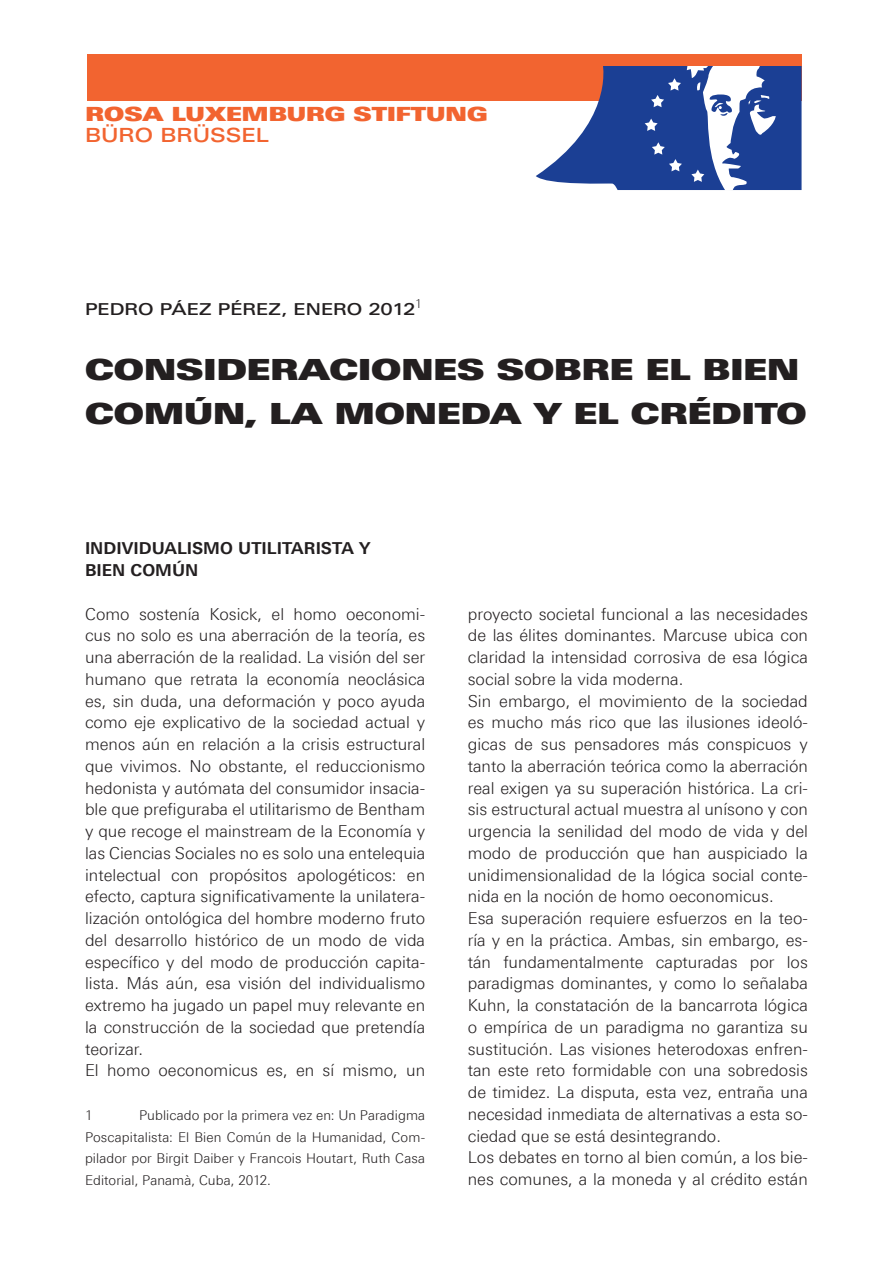
<style>
.page{position:relative;width:893px;height:1263px;background:#fff}
.page>*{position:absolute;margin:0;border:0;box-sizing:border-box;transform-origin:0 0}
.t1{font:29.25px/43.5px "Linotype Univers 940 Ex X Black";color:#231f20}
.t2{font:19.5px "Linotype Univers 940 Ex X Black";color:#f26430}
.t3{font:500 19.5px "Linotype Univers 540 Ex";color:#f26430}
.t4{font:300 16.5px/21.8px "Linotype Univers 330";color:#231f20}
.t5{font:700 16.5px/21.8px "Linotype Univers 630";color:#231f20}
.t6{font:500 16.5px "Linotype Univers 540 Ex";letter-spacing:-.005em;color:#231f20}
.t7{font:300 13.5px/21.8px "Linotype Univers 330";letter-spacing:.005em;color:#231f20;text-align:justify}
</style>
<div class="page">
<div style="left:87px;top:54px;width:714px;height:47px;background:#f26430"></div>
<svg style="left:536px;top:66px;width:265px;height:124px"></svg>
<p class="t2" style="left:86px;top:102px;width:404px">ROSA LUXEMBURG STIFTUNG</p>
<p class="t3" style="left:85px;top:124px;width:186px">BÜRO BRÜSSEL</p>
<p class="t6" style="left:85px;top:299px;width:250px">PEDRO PÁEZ PÉREZ, ENERO</p>
<p class="t6" style="left:368px;top:299px;width:55px">2012<sup>1</sup></p>
<h1 class="t1" style="left:85px;top:348px;width:723px">CONSIDERACIONES SOBRE EL BIEN<br>COMÚN, LA MONEDA Y EL CRÉDITO</h1>
<p class="t5" style="left:85px;top:537px;width:287px">INDIVIDUALISMO UTILITARISTA Y<br>BIEN COMÚN</p>
<p class="t4" style="left:85px;top:603px;width:342px">Como sostenía Kosick, el homo oeconomi&shy;cus no solo es una aberración de la teoría, es una aberración de la realidad. La visión del ser humano que retrata la economía neoclásica es, sin duda, una deformación y poco ayuda como eje explicativo de la sociedad actual y menos aún en relación a la crisis estructural que vivimos. No obstante, el reduccionismo hedonista y autómata del consumidor insacia&shy;ble que prefiguraba el utilitarismo de Bentham y que recoge el mainstream de la Economía y las Ciencias Sociales no es solo una entelequia intelectual con propósitos apologéticos: en efecto, captura significativamente la unilatera&shy;lización ontológica del hombre moderno fruto del desarrollo histórico de un modo de vida específico y del modo de producción capita&shy;lista. Más aún, esa visión del individualismo extremo ha jugado un papel muy relevante en la construcción de la sociedad que pretendía teorizar.<br>El homo oeconomicus es, en sí mismo, un</p>
<p class="t4" style="left:468px;top:603px;width:342px">proyecto societal funcional a las necesidades de las élites dominantes. Marcuse ubica con claridad la intensidad corrosiva de esa lógica social sobre la vida moderna.<br>Sin embargo, el movimiento de la sociedad es mucho más rico que las ilusiones ideoló&shy;gicas de sus pensadores más conspicuos y tanto la aberración teórica como la aberración real exigen ya su superación histórica. La cri&shy;sis estructural actual muestra al unísono y con urgencia la senilidad del modo de vida y del modo de producción que han auspiciado la unidimensionalidad de la lógica social conte&shy;nida en la noción de homo oeconomicus.<br>Esa superación requiere esfuerzos en la teo&shy;ría y en la práctica. Ambas, sin embargo, es&shy;tán fundamentalmente capturadas por los paradigmas dominantes, y como lo señalaba Kuhn, la constatación de la bancarrota lógica o empírica de un paradigma no garantiza su sustitución. Las visiones heterodoxas enfren&shy;tan este reto formidable con una sobredosis de timidez. La disputa, esta vez, entraña una necesidad inmediata de alternativas a esta so&shy;ciedad que se está desintegrando.<br>Los debates en torno al bien común, a los bie&shy;nes comunes, a la moneda y al crédito están</p>
<p class="t7" style="left:85px;top:1104px;width:342px;text-indent:54px">Publicado por la primera vez en: Un Paradigma Poscapitalista: El Bien Común de la Humanidad, Com&shy;pilador por Birgit Daiber y Francois Houtart, Ruth Casa Editorial, Panamà, Cuba, 2012.</p>
<p class="t7" style="left:85px;top:1104px;width:9px">1</p>
</div>
